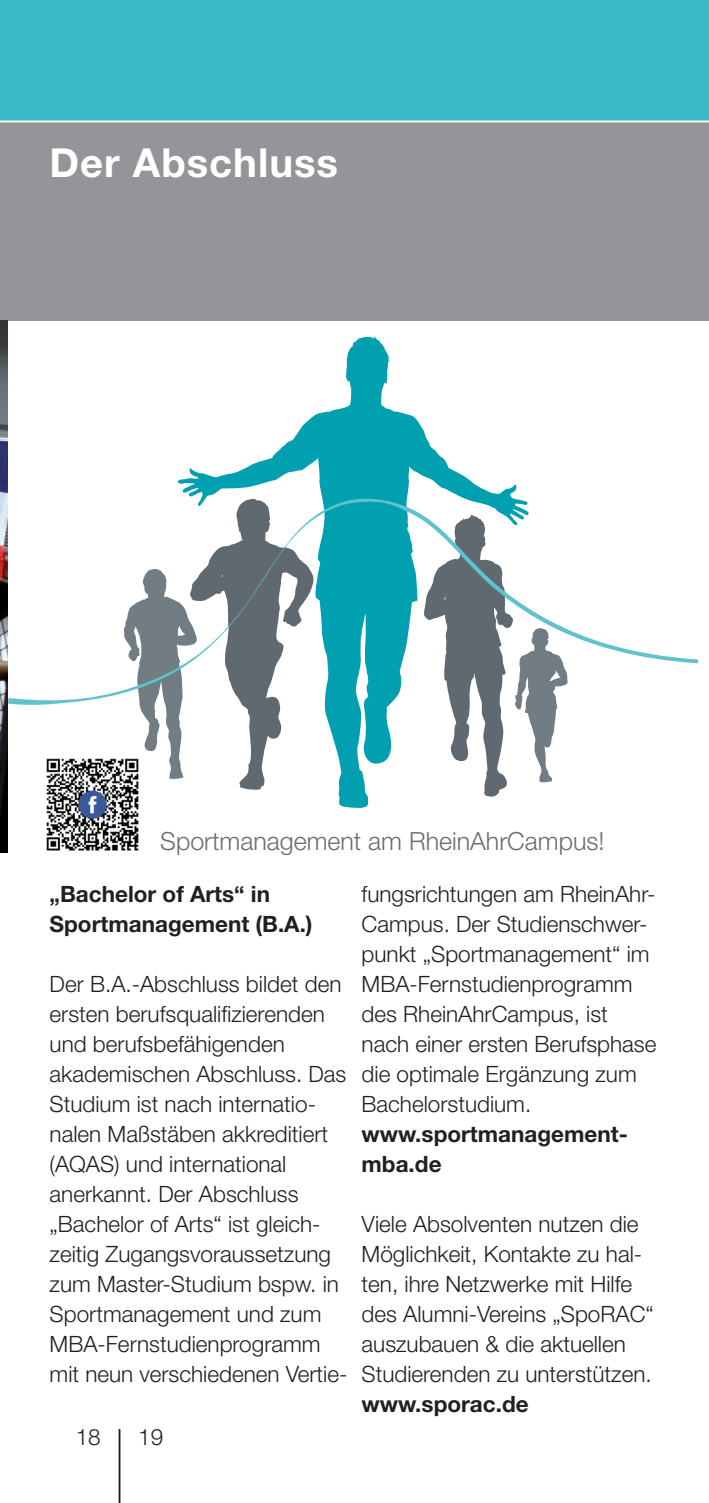
<style>
.page{position:relative;width:709px;height:1503px;background:#fff}
.page>*{position:absolute;margin:0;border:0;box-sizing:border-box;transform-origin:0 0}
.t1{font:700 40px "Helvetica Neue LT Std";letter-spacing:.025em;color:#fff}
.t2{font:300 25px "Helvetica Neue LT Std";color:#6c6d70}
.t3{font:300 22.5px/30px "Helvetica Neue LT Std";color:#231f20}
.t4{font:700 22.5px/30px "Helvetica Neue LT Std";color:#231f20}
</style>
<div class="page">
<div style="left:0;top:122px;width:709px;height:199px;background:#939598"></div>
<img style="left:0;top:321px;width:7px;height:531px">
<hr style="left:119px;top:1429px;width:1px;height:73px;background:#231f20">
<div style="left:0;top:0;width:709px;height:120px;background:#38bac7"></div>
<img style="left:46px;top:758px;width:93px;height:93px">
<svg style="left:124px;top:706px;width:53px;height:84px"></svg>
<svg style="left:528px;top:706px;width:29px;height:77px"></svg>
<svg style="left:177px;top:337px;width:351px;height:471px"></svg>
<svg style="left:8px;top:498px;width:690px;height:208px"></svg>
<h1 class="t1" style="left:50px;top:138px;width:290px">Der Abschluss</h1>
<p class="t2" style="left:160px;top:826px;width:446px">Sportmanagement am RheinAhrCampus!</p>
<p class="t4" style="left:50px;top:878px;width:264px">„Bachelor of Arts“ in<br>Sportmanagement (B.A.)</p>
<p class="t3" style="left:50px;top:968px;width:299px">Der B.A.-Abschluss bildet den ersten berufsqualifizierenden und berufsbefähigenden akademischen Abschluss. Das<br>Studium ist nach internatio&shy;nalen Maßstäben akkreditiert (AQAS) und international anerkannt. Der Abschluss „Bachelor of Arts“ ist gleich&shy;zeitig Zugangsvoraussetzung zum Master-Studium bspw. in<br>Sportmanagement und zum<br>MBA-Fernstudienprogramm mit neun verschiedenen Vertie-</p>
<p class="t3" style="left:76px;top:1421px;width:27px">18</p>
<p class="t3" style="left:138px;top:1421px;width:27px">19</p>
<p class="t3" style="left:361px;top:878px;width:296px">fungsrichtungen am RheinAhr-<br>Campus. Der Studienschwer&shy;punkt „Sportmanagement“ im<br>MBA-Fernstudienprogramm des RheinAhrCampus, ist nach einer ersten Berufsphase die optimale Ergänzung zum<br>Bachelorstudium.</p>
<p class="t4" style="left:361px;top:1118px;width:268px">www.sportmanagement&shy;mba.de</p>
<p class="t3" style="left:361px;top:1208px;width:294px">Viele Absolventen nutzen die<br>Möglichkeit, Kontakte zu hal&shy;ten, ihre Netzwerke mit Hilfe des Alumni-Vereins „SpoRAC“ auszubauen &amp; die aktuellen<br>Studierenden zu unterstützen.</p>
<p class="t4" style="left:361px;top:1388px;width:169px">www.sporac.de</p>
</div>
